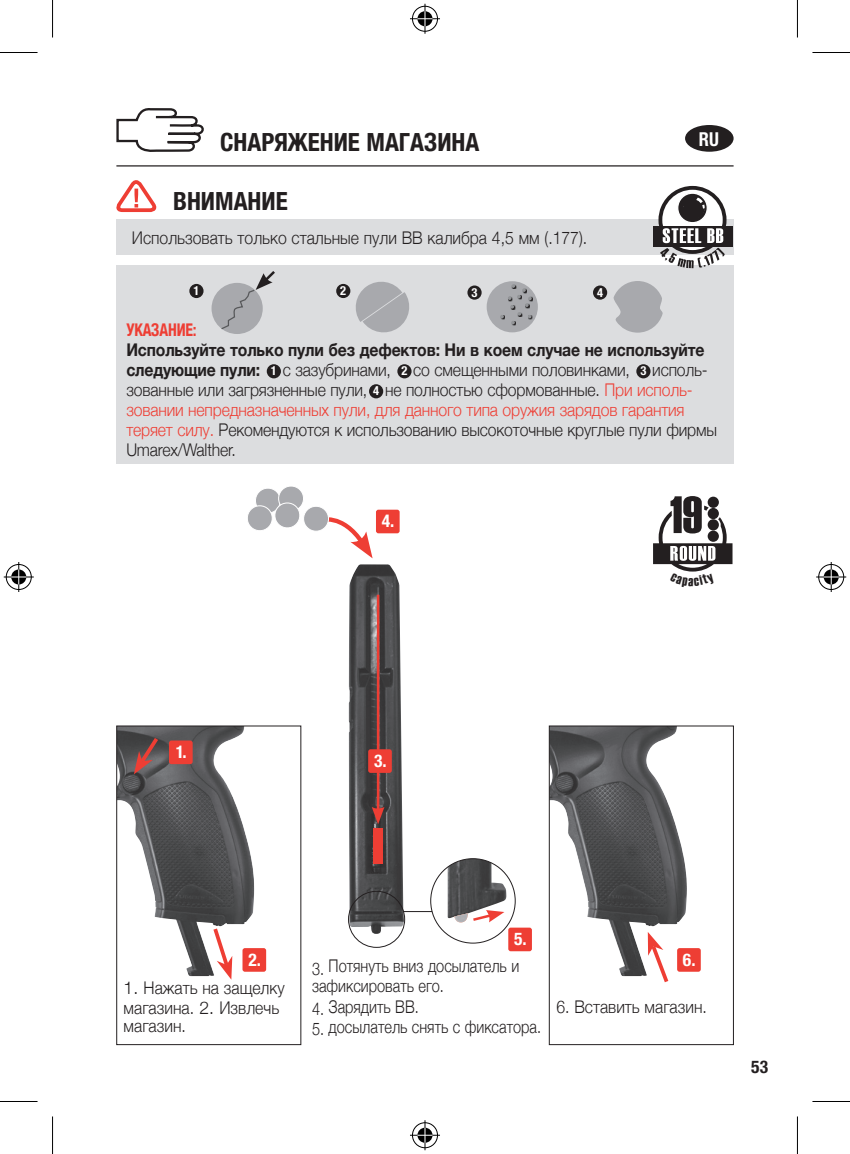
<style>
.page{position:relative;width:850px;height:1154px;background:#fff}
.page>*{position:absolute;margin:0;border:0;box-sizing:border-box;transform-origin:0 0}
.t1{font:52.5px "Haettenschweiler";color:#231f20}
.t2{font:700 condensed 25px "Helvetica Neue";color:#231f20}
.t3{font:700 condensed 19.25px "Helvetica Neue LT Pro";color:#fff;scale:.95 1}
.t4{font:300 17.5px/20px "Helvetica Neue";letter-spacing:-.01em;color:#231f20;scale:.9 1}
.t5{font:300 17.5px/20px "Helvetica Neue";letter-spacing:-.01em;color:#231f20;scale:.83 1}
.t6{font:300 17.5px/19.2px "Helvetica Neue";letter-spacing:-.01em;color:#231f20}
.t7{font:700 condensed 17.5px "Helvetica Neue LT Pro";color:#fff}
.t8{font:700 condensed 17.5px "Helvetica Neue";letter-spacing:-.01em;color:#ee3e34;scale:.9 1}
.t9{font:700 condensed 17.5px "Helvetica Neue LT Pro";color:#231f20}
.t10{font:700 condensed 12.5px "Helvetica Neue LT Pro";color:#fff}
.s1{font-weight:700}
.s2{font-family:"Helvetica Neue LT Pro";font-weight:700;font-stretch:condensed;font-size:12.5px;color:#fff}
.s3{color:#ee3e34}
</style>
<div class="page">
<hr style="left:116px;top:165px;width:617px;height:2px;background:#231f20">
<div style="left:684px;top:125px;width:49px;height:27px;background:#231f20;border-radius:50%"></div>
<img style="left:118px;top:728px;width:137px;height:248px">
<div style="left:116px;top:726px;width:185px;height:319px;border:1px solid #231f20"></div>
<img style="left:550px;top:728px;width:137px;height:248px">
<div style="left:548px;top:726px;width:185px;height:319px;border:1px solid #231f20"></div>
<img style="left:348px;top:564px;width:56px;height:370px">
<img style="left:447px;top:859px;width:59px;height:60px">
<div style="left:348px;top:891px;width:57px;height:57px;border:1px solid #231f20;border-radius:50%"></div>
<svg style="left:116px;top:180px;width:41px;height:33px"></svg>
<div style="left:116px;top:219px;width:617px;height:36px;background:#dcdddf"></div>
<div style="left:116px;top:266px;width:617px;height:198px;background:#dcdddf"></div>
<div style="left:266px;top:364px;width:15px;height:14px;background:#231f20;border-radius:50%"></div>
<div style="left:397px;top:364px;width:14px;height:14px;background:#231f20;border-radius:50%"></div>
<div style="left:636px;top:364px;width:14px;height:14px;background:#231f20;border-radius:50%"></div>
<div style="left:369px;top:384px;width:14px;height:14px;background:#231f20;border-radius:50%"></div>
<div style="left:486px;top:281px;width:51px;height:51px;background:#a8a9ad;border-radius:50%"></div>
<svg style="left:500px;top:284px;width:32px;height:41px"></svg>
<svg style="left:355px;top:281px;width:54px;height:52px"></svg>
<div style="left:211px;top:283px;width:51px;height:51px;background:#a8a9ad;border-radius:50%"></div>
<svg style="left:221px;top:271px;width:54px;height:59px"></svg>
<div style="left:189px;top:284px;width:14px;height:14px;background:#231f20;border-radius:50%"></div>
<div style="left:336px;top:284px;width:14px;height:14px;background:#231f20;border-radius:50%"></div>
<div style="left:467px;top:285px;width:14px;height:15px;background:#231f20;border-radius:50%"></div>
<svg style="left:592px;top:285px;width:15px;height:15px"></svg>
<svg style="left:613px;top:281px;width:49px;height:52px"></svg>
<svg style="left:134px;top:734px;width:28px;height:40px"></svg>
<svg style="left:210px;top:924px;width:22px;height:56px"></svg>
<div style="left:169px;top:740px;width:23px;height:24px;background:#ee3e34;border-radius:2px"></div>
<div style="left:242px;top:948px;width:24px;height:24px;background:#ee3e34;border-radius:2px"></div>
<svg style="left:647px;top:932px;width:24px;height:51px"></svg>
<div style="left:676px;top:948px;width:24px;height:24px;background:#ee3e34;border-radius:2px"></div>
<hr style="left:376px;top:595px;width:3px;height:216px;background:#ee3e34">
<svg style="left:371px;top:807px;width:13px;height:17px"></svg>
<div style="left:373px;top:828px;width:9px;height:35px;background:#ee3e34"></div>
<div style="left:368px;top:749px;width:23px;height:24px;background:#ee3e34;border-radius:2px"></div>
<svg style="left:248px;top:486px;width:124px;height:72px"></svg>
<div style="left:376px;top:510px;width:23px;height:23px;background:#ee3e34;border-radius:2px"></div>
<svg style="left:403px;top:911px;width:29px;height:1px"></svg>
<div style="left:508px;top:927px;width:23px;height:24px;background:#ee3e34;border-radius:2px"></div>
<svg style="left:454px;top:910px;width:50px;height:13px"></svg>
<div style="left:653px;top:226px;width:79px;height:20px;background:#231f20"></div>
<svg style="left:658px;top:186px;width:68px;height:82px"></svg>
<div style="left:707px;top:497px;width:11px;height:11px;background:#231f20;border-radius:50%"></div>
<svg style="left:116px;top:108px;width:88px;height:44px"></svg>
<hr style="left:0;top:52px;width:38px;height:1px;background:#000">
<hr style="left:812px;top:52px;width:37px;height:1px;background:#000">
<hr style="left:0;top:1101px;width:38px;height:1px;background:#000">
<hr style="left:812px;top:1101px;width:37px;height:1px;background:#000">
<hr style="left:52px;top:0;width:1px;height:38px;background:#000">
<hr style="left:52px;top:1116px;width:1px;height:38px;background:#000">
<hr style="left:796px;top:0;width:1px;height:38px;background:#000">
<hr style="left:796px;top:1116px;width:1px;height:38px;background:#000">
<div style="left:410px;top:5px;width:29px;height:28px;border:3px solid #fff;border-radius:50%"></div>
<hr style="left:410px;top:17px;width:30px;height:3px;background:#fff">
<hr style="left:423px;top:4px;width:3px;height:30px;background:#fff">
<div style="left:415px;top:10px;width:19px;height:18px;border:3px solid #fff;border-radius:50%"></div>
<div style="left:412px;top:6px;width:25px;height:26px;border:1px solid #000;border-radius:50%"></div>
<hr style="left:410px;top:18px;width:30px;height:1px;background:#000">
<hr style="left:424px;top:4px;width:1px;height:30px;background:#000">
<svg style="left:417px;top:11px;width:15px;height:15px"></svg>
<div style="left:410px;top:1121px;width:29px;height:28px;border:3px solid #fff;border-radius:50%"></div>
<hr style="left:410px;top:1134px;width:30px;height:3px;background:#fff">
<hr style="left:423px;top:1120px;width:3px;height:30px;background:#fff">
<div style="left:415px;top:1126px;width:19px;height:18px;border:3px solid #fff;border-radius:50%"></div>
<div style="left:412px;top:1122px;width:25px;height:26px;border:1px solid #000;border-radius:50%"></div>
<hr style="left:410px;top:1135px;width:30px;height:1px;background:#000">
<hr style="left:424px;top:1120px;width:1px;height:30px;background:#000">
<svg style="left:417px;top:1128px;width:15px;height:15px"></svg>
<div style="left:5px;top:563px;width:28px;height:28px;border:3px solid #fff;border-radius:50%"></div>
<hr style="left:4px;top:575px;width:30px;height:3px;background:#fff">
<hr style="left:17px;top:562px;width:3px;height:30px;background:#fff">
<div style="left:10px;top:568px;width:18px;height:18px;border:3px solid #fff;border-radius:50%"></div>
<div style="left:6px;top:564px;width:26px;height:26px;border:1px solid #000;border-radius:50%"></div>
<hr style="left:4px;top:576px;width:30px;height:1px;background:#000">
<hr style="left:18px;top:562px;width:1px;height:30px;background:#000">
<svg style="left:11px;top:569px;width:15px;height:15px"></svg>
<div style="left:816px;top:563px;width:28px;height:28px;border:3px solid #fff;border-radius:50%"></div>
<hr style="left:815px;top:575px;width:30px;height:3px;background:#fff">
<hr style="left:829px;top:562px;width:3px;height:30px;background:#fff">
<div style="left:821px;top:568px;width:18px;height:18px;border:3px solid #fff;border-radius:50%"></div>
<div style="left:818px;top:564px;width:25px;height:26px;border:1px solid #000;border-radius:50%"></div>
<hr style="left:815px;top:576px;width:30px;height:1px;background:#000">
<hr style="left:830px;top:562px;width:1px;height:30px;background:#000">
<svg style="left:823px;top:569px;width:15px;height:15px"></svg>
<svg style="left:653px;top:506px;width:79px;height:66px"></svg>
<h2 class="t2" style="left:220px;top:122px;width:260px">СНАРЯЖЕНИЕ МАГАЗИНА</h2>
<h2 class="t2" style="left:173px;top:180px;width:116px">ВНИМАНИЕ</h2>
<p class="t4" style="left:132px;top:227px;width:507px">Использовать только стальные пули BB калибра 4,5 мм (.177).</p>
<p class="t10" style="left:193px;top:283px;width:8px">1</p>
<p class="t10" style="left:340px;top:283px;width:7px">2</p>
<p class="t10" style="left:471px;top:285px;width:7px">3</p>
<p class="t10" style="left:596px;top:285px;width:7px">4</p>
<p class="t3" style="left:698px;top:127px;width:23px">RU</p>
<p class="t8" style="left:126px;top:315px;width:80px">УКАЗАНИЕ:</p>
<p class="t4" style="left:126px;top:339px;width:657px"><span class="s1">Используйте только пули без дефектов: Ни в коем случае не используйте следующие пули:</span> <span class="s2">1</span> с зазубринами, <span class="s2">2</span> со смещенными половинками, <span class="s2">3</span> исполь&shy;зованные или загрязненные пули, <span class="s2">4</span> не полностью сформованные. <span class="s3">При исполь&shy;зовании непредназначенных пули, для данного типа оружия зарядов гарантия теряет силу.</span> Рекомендуются к использованию высокоточные круглые пули фирмы Umarex/Walther.</p>
<p class="t7" style="left:381px;top:510px;width:14px">4.</p>
<h1 class="t1" style="left:669px;top:485px;width:34px">19</h1>
<p class="t7" style="left:176px;top:741px;width:12px">1.</p>
<p class="t7" style="left:374px;top:750px;width:14px">3.</p>
<p class="t7" style="left:248px;top:949px;width:14px">2.</p>
<p class="t6" style="left:124px;top:977px;width:162px">1. Нажать на защелку магазина. 2. Извлечь магазин.</p>
<p class="t7" style="left:514px;top:928px;width:14px">5.</p>
<p class="t5" style="left:312px;top:955px;width:251px">3. Потянуть вниз досылатель и зафиксировать его.</p>
<p class="t5" style="left:312px;top:995px;width:130px">4. Зарядить BB.</p>
<p class="t5" style="left:312px;top:1015px;width:277px">5. досылатель снять с фиксатора.</p>
<p class="t7" style="left:682px;top:949px;width:14px">6.</p>
<p class="t4" style="left:556px;top:996px;width:169px">6. Вставить магазин.</p>
<p class="t9" style="left:751px;top:1056px;width:18px">53</p>
</div>
